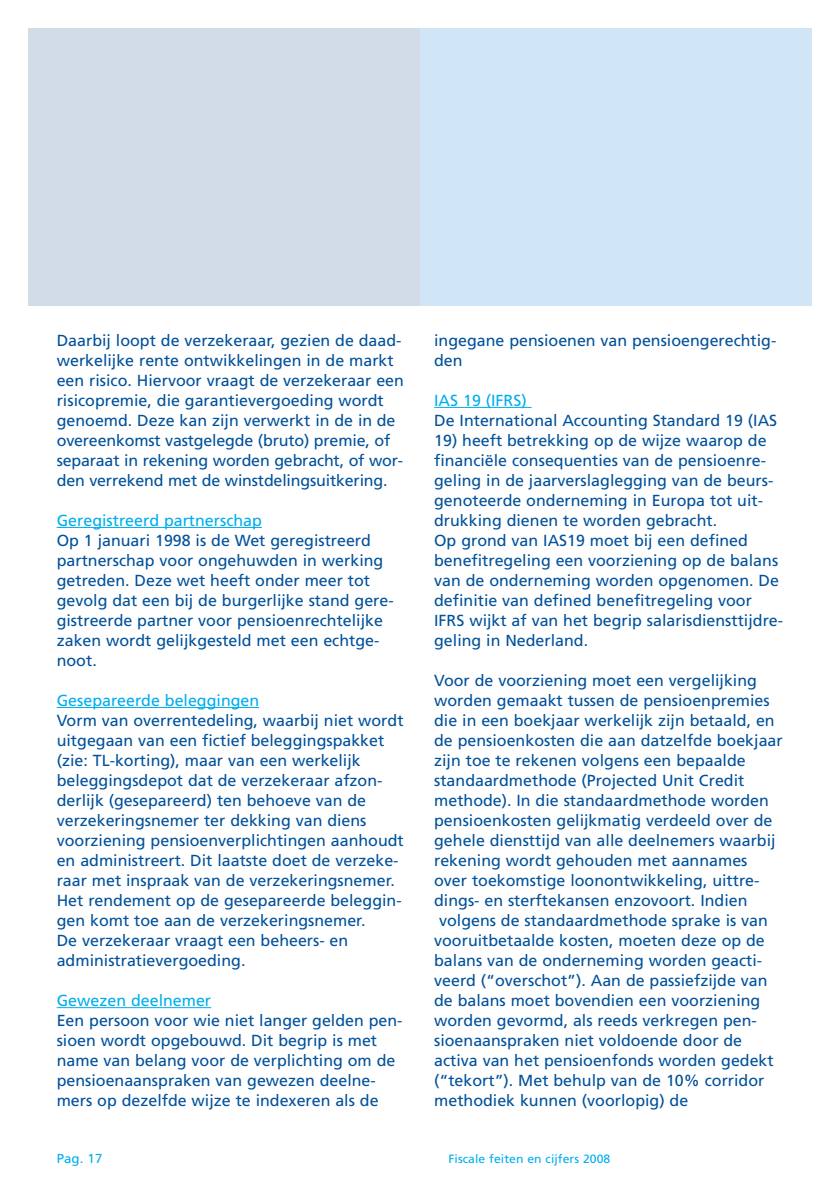
<style>
.page{position:relative;width:840px;height:1191px;background:#fff}
.page>*{position:absolute;margin:0;border:0;box-sizing:border-box;transform-origin:0 0}
.t1{font:16px/20px "Frutiger LT";color:#01519b}
.t2{font:16px "Frutiger LT";color:#00aeef}
.t3{font:13px "Frutiger LT";color:#00aeef}
.t4{font:12px "Frutiger LT";letter-spacing:.005em;color:#00aeef}
</style>
<div class="page">
<div style="left:28px;top:28px;width:392px;height:278px;background:#d2dce6"></div>
<div style="left:420px;top:28px;width:391px;height:278px;background:#d0e5f5"></div>
<hr style="left:57px;top:527px;width:205px;height:1px;background:#00aeef">
<hr style="left:57px;top:707px;width:202px;height:1px;background:#00aeef">
<hr style="left:57px;top:1007px;width:154px;height:1px;background:#00aeef">
<hr style="left:434px;top:407px;width:97px;height:1px;background:#00aeef">
<p class="t1" style="left:57px;top:331px;width:348px">Daarbij loopt de verzekeraar, gezien de daad&shy;werkelijke rente ontwikkelingen in de markt een risico. Hiervoor vraagt de verzekeraar een risicopremie, die garantievergoeding wordt genoemd. Deze kan zijn verwerkt in de in de overeenkomst vastgelegde (bruto) premie, of separaat in rekening worden gebracht, of wor&shy;den verrekend met de winstdelingsuitkering.</p>
<p class="t2" style="left:57px;top:514px;width:206px">Geregistreerd partnerschap</p>
<p class="t1" style="left:57px;top:531px;width:338px">Op 1 januari 1998 is de Wet geregistreerd partnerschap voor ongehuwden in werking getreden. Deze wet heeft onder meer tot gevolg dat een bij de burgerlijke stand gere&shy;gistreerde partner voor pensioenrechtelijke zaken wordt gelijkgesteld met een echtge&shy;noot.</p>
<p class="t2" style="left:57px;top:694px;width:204px">Gesepareerde beleggingen</p>
<p class="t1" style="left:57px;top:711px;width:348px">Vorm van overrentedeling, waarbij niet wordt uitgegaan van een fictief beleggingspakket (zie: TL-korting), maar van een werkelijk beleggingsdepot dat de verzekeraar afzon&shy;derlijk (gesepareerd) ten behoeve van de verzekeringsnemer ter dekking van diens voorziening pensioenverplichtingen aanhoudt en administreert. Dit laatste doet de verzeke&shy;raar met inspraak van de verzekeringsnemer.<br>Het rendement op de gesepareerde beleggin&shy;gen komt toe aan de verzekeringsnemer.<br>De verzekeraar vraagt een beheers- en administratievergoeding.</p>
<p class="t2" style="left:57px;top:994px;width:156px">Gewezen deelnemer</p>
<p class="t1" style="left:57px;top:1011px;width:347px">Een persoon voor wie niet langer gelden pen&shy;sioen wordt opgebouwd. Dit begrip is met name van belang voor de verplichting om de pensioenaanspraken van gewezen deelne&shy;mers op dezelfde wijze te indexeren als de</p>
<p class="t1" style="left:434px;top:331px;width:343px">ingegane pensioenen van pensioengerechtig&shy;den</p>
<p class="t2" style="left:434px;top:394px;width:94px">IAS 19 (IFRS)</p>
<p class="t1" style="left:434px;top:411px;width:344px">De International Accounting Standard 19 (IAS</p>
<p class="t1" style="left:434px;top:431px;width:350px">19) heeft betrekking op de wijze waarop de financiële consequenties van de pensioenre&shy;geling in de jaarverslaglegging van de beurs&shy;genoteerde onderneming in Europa tot uit&shy;drukking dienen te worden gebracht.<br>Op grond van IAS19 moet bij een defined benefitregeling een voorziening op de balans van de onderneming worden opgenomen. De definitie van defined benefitregeling voor IFRS wijkt af van het begrip salarisdiensttijdre&shy;geling in Nederland.</p>
<p class="t1" style="left:434px;top:671px;width:324px">Voor de voorziening moet een vergelijking</p>
<p class="t1" style="left:434px;top:691px;width:337px">worden gemaakt tussen de pensioenpremies</p>
<p class="t1" style="left:434px;top:711px;width:342px">die in een boekjaar werkelijk zijn betaald, en</p>
<p class="t1" style="left:434px;top:731px;width:350px">de pensioenkosten die aan datzelfde boekjaar</p>
<p class="t1" style="left:434px;top:751px;width:313px">zijn toe te rekenen volgens een bepaalde</p>
<p class="t1" style="left:434px;top:771px;width:311px">standaardmethode (Projected Unit Credit</p>
<p class="t1" style="left:434px;top:791px;width:336px">methode). In die standaardmethode worden</p>
<p class="t1" style="left:434px;top:811px;width:339px">pensioenkosten gelijkmatig verdeeld over de</p>
<p class="t1" style="left:434px;top:831px;width:343px">gehele diensttijd van alle deelnemers waarbij</p>
<p class="t1" style="left:434px;top:851px;width:314px">rekening wordt gehouden met aannames</p>
<p class="t1" style="left:434px;top:871px;width:326px">over toekomstige loonontwikkeling, uittre-</p>
<p class="t1" style="left:434px;top:891px;width:314px">dings- en sterftekansen enzovoort. Indien</p>
<p class="t1" style="left:439px;top:911px;width:330px">volgens de standaardmethode sprake is van</p>
<p class="t1" style="left:434px;top:931px;width:332px">vooruitbetaalde kosten, moeten deze op de</p>
<p class="t1" style="left:434px;top:951px;width:329px">balans van de onderneming worden geacti-</p>
<p class="t1" style="left:434px;top:971px;width:334px">veerd (“overschot”). Aan de passiefzijde van</p>
<p class="t1" style="left:434px;top:991px;width:327px">de balans moet bovendien een voorziening</p>
<p class="t1" style="left:434px;top:1011px;width:324px">worden gevormd, als reeds verkregen pen-</p>
<p class="t1" style="left:434px;top:1031px;width:309px">sioenaanspraken niet voldoende door de</p>
<p class="t1" style="left:434px;top:1051px;width:341px">activa van het pensioenfonds worden gedekt</p>
<p class="t1" style="left:434px;top:1071px;width:331px">(“tekort”). Met behulp van de 10% corridor</p>
<p class="t1" style="left:434px;top:1091px;width:255px">methodiek kunnen (voorlopig) de</p>
<p class="t3" style="left:57px;top:1153px;width:47px">Pag. 17</p>
<p class="t4" style="left:448px;top:1154px;width:163px">Fiscale feiten en cijfers 2008</p>
</div>
